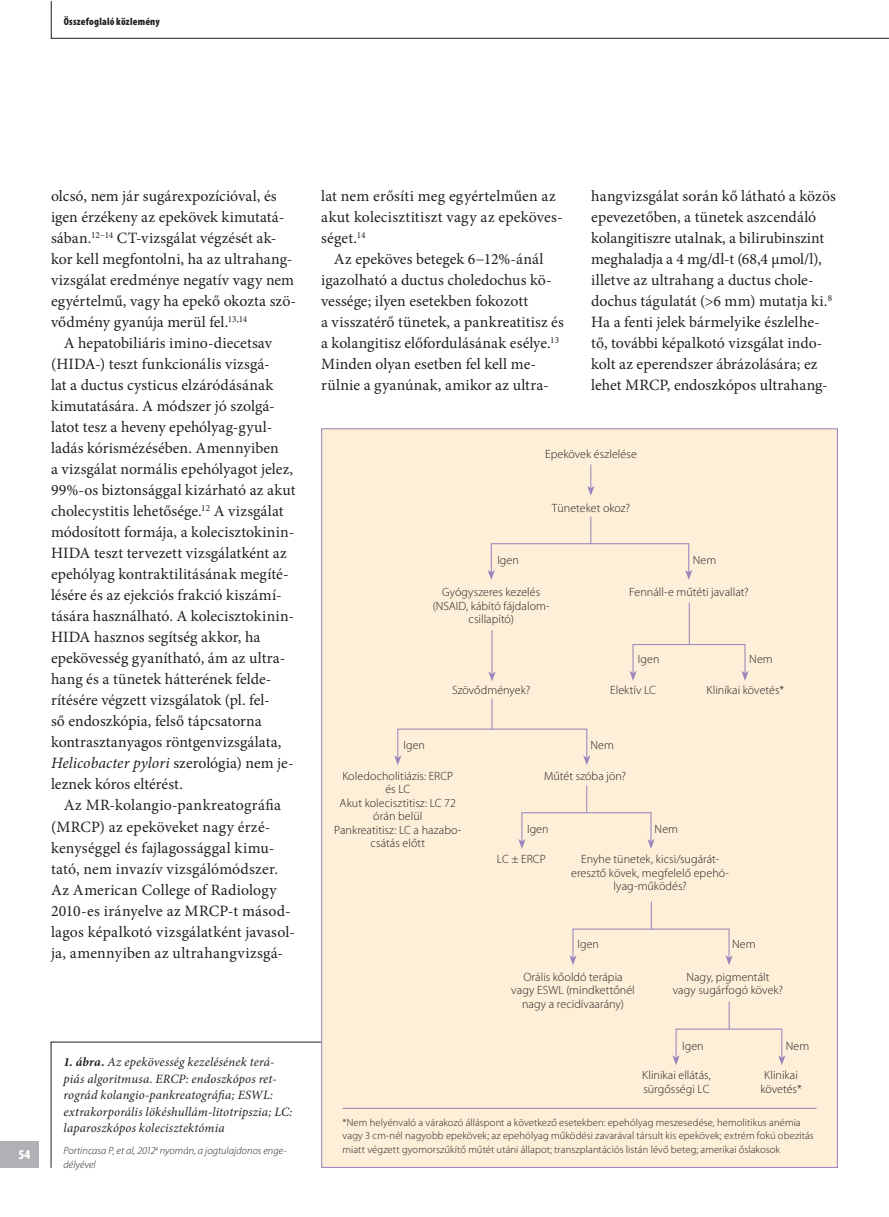
<style>
.page{position:relative;width:889px;height:1217px;background:#fff}
.page>*{position:absolute;margin:0;border:0;box-sizing:border-box;transform-origin:0 0}
.t1{font:15.75px/21px "Minion Pro";letter-spacing:.005em;color:#231f20}
.t2{font:italic 15.75px "Minion Pro";letter-spacing:.005em;color:#231f20}
.t3{font:900 condensed 13.5px "Myriad Pro";color:#fff}
.t4{font:italic 12.75px/16.5px "Minion Pro";letter-spacing:.01em;color:#231f20}
.t5{font:300 12px/13.5px "Myriad Pro";letter-spacing:.005em;color:#231f20;text-align:center}
.t6{font:300 10.5px/13.5px "Myriad Pro";letter-spacing:.01em;color:#231f20}
.t7{font:italic 300 10.5px/13.5px "Myriad Pro";letter-spacing:.005em;color:#231f20}
.t8{font:900 condensed 10.5px "Myriad Pro";letter-spacing:.02em;color:#231f20}
.s1{font-style:normal}
.s2{font-weight:700}
</style>
<div class="page">
<svg style="left:51px;top:1px;width:837px;height:38px"></svg>
<div style="left:0;top:1140px;width:39px;height:27px;background:#b0b1b5"></div>
<svg style="left:50px;top:1041px;width:270px;height:127px"></svg>
<div style="left:320px;top:428px;width:518px;height:740px;background:#feefd8"></div>
<hr style="left:342px;top:1107px;width:474px;height:1px;background:#9c85bd">
<svg style="left:587px;top:464px;width:7px;height:31px"></svg>
<hr style="left:491px;top:630px;width:1px;height:43px;background:#9c85bd">
<svg style="left:488px;top:671px;width:7px;height:10px"></svg>
<hr style="left:491px;top:698px;width:1px;height:31px;background:#9c85bd">
<svg style="left:590px;top:516px;width:1px;height:27px"></svg>
<hr style="left:689px;top:602px;width:1px;height:42px;background:#9c85bd">
<svg style="left:586px;top:785px;width:1px;height:27px"></svg>
<svg style="left:651px;top:901px;width:1px;height:27px"></svg>
<svg style="left:728px;top:1001px;width:1px;height:27px"></svg>
<div style="left:491px;top:543px;width:198px;height:29px;border:1px solid #9c85bd"></div>
<svg style="left:487px;top:570px;width:8px;height:9px"></svg>
<svg style="left:685px;top:570px;width:7px;height:9px"></svg>
<div style="left:397px;top:728px;width:190px;height:30px;border:1px solid #9c85bd"></div>
<svg style="left:394px;top:755px;width:7px;height:10px"></svg>
<svg style="left:583px;top:755px;width:7px;height:10px"></svg>
<div style="left:632px;top:644px;width:113px;height:29px;border:1px solid #9c85bd"></div>
<svg style="left:629px;top:670px;width:7px;height:10px"></svg>
<svg style="left:741px;top:670px;width:7px;height:10px"></svg>
<div style="left:521px;top:812px;width:130px;height:29px;border:1px solid #9c85bd"></div>
<svg style="left:518px;top:838px;width:7px;height:10px"></svg>
<svg style="left:647px;top:838px;width:7px;height:10px"></svg>
<div style="left:572px;top:928px;width:157px;height:30px;border:1px solid #9c85bd"></div>
<svg style="left:569px;top:955px;width:7px;height:10px"></svg>
<svg style="left:725px;top:955px;width:7px;height:10px"></svg>
<div style="left:675px;top:1028px;width:107px;height:29px;border:1px solid #9c85bd"></div>
<svg style="left:672px;top:1055px;width:7px;height:9px"></svg>
<svg style="left:778px;top:1055px;width:7px;height:9px"></svg>
<p class="t8" style="left:64px;top:16px;width:97px">Összefoglaló közlemény</p>
<p class="t1" style="left:51px;top:185px;width:227px">olcsó, nem jár sugárexpozícióval, és</p>
<p class="t1" style="left:51px;top:206px;width:235px">igen érzékeny az epekövek kimutatá-</p>
<p class="t1" style="left:51px;top:227px;width:227px">sában.<sup>12−14</sup> CT-vizsgálat végzését ak-</p>
<p class="t1" style="left:51px;top:248px;width:243px">kor kell megfontolni, ha az ultrahang-</p>
<p class="t1" style="left:51px;top:269px;width:244px">vizsgálat eredménye negatív vagy nem</p>
<p class="t1" style="left:51px;top:290px;width:247px">egyértelmű, vagy ha epekő okozta szö-</p>
<p class="t1" style="left:51px;top:311px;width:198px">vődmény gyanúja merül fel.<sup>13,14</sup></p>
<p class="t1" style="left:64px;top:332px;width:210px">A hepatobiliáris imino-diecetsav</p>
<p class="t1" style="left:51px;top:353px;width:220px">(HIDA-) teszt funkcionális vizsgá-</p>
<p class="t1" style="left:51px;top:374px;width:224px">lat a ductus cysticus elzáródásának</p>
<p class="t1" style="left:51px;top:395px;width:225px">kimutatására. A módszer jó szolgá-</p>
<p class="t1" style="left:51px;top:416px;width:223px">latot tesz a heveny epehólyag-gyul-</p>
<p class="t1" style="left:51px;top:437px;width:229px">ladás kórismézésében. Amennyiben</p>
<p class="t1" style="left:51px;top:458px;width:244px">a vizsgálat normális epehólyagot jelez,</p>
<p class="t1" style="left:51px;top:479px;width:246px">99%-os biztonsággal kizárható az akut</p>
<p class="t1" style="left:51px;top:500px;width:234px">cholecystitis lehetősége.<sup>12</sup> A vizsgálat</p>
<p class="t1" style="left:51px;top:521px;width:245px">módosított formája, a kolecisztokinin-</p>
<p class="t1" style="left:51px;top:542px;width:237px">HIDA teszt tervezett vizsgálatként az</p>
<p class="t1" style="left:51px;top:563px;width:239px">epehólyag kontraktilitásának megíté-</p>
<p class="t1" style="left:51px;top:584px;width:232px">lésére és az ejekciós frakció kiszámí-</p>
<p class="t1" style="left:51px;top:605px;width:244px">tására használható. A kolecisztokinin-</p>
<p class="t1" style="left:51px;top:626px;width:211px">HIDA hasznos segítség akkor, ha</p>
<p class="t1" style="left:51px;top:647px;width:236px">epekövesség gyanítható, ám az ultra-</p>
<p class="t1" style="left:51px;top:668px;width:222px">hang és a tünetek hátterének felde-</p>
<p class="t1" style="left:51px;top:689px;width:220px">rítésére végzett vizsgálatok (pl. fel-</p>
<p class="t1" style="left:51px;top:710px;width:212px">ső endoszkópia, felső tápcsatorna</p>
<p class="t1" style="left:51px;top:731px;width:232px">kontrasztanyagos röntgenvizsgálata,</p>
<p class="t2" style="left:51px;top:752px;width:244px">Helicobacter pylori <span class="s1">szerológia) nem je-</span></p>
<p class="t1" style="left:51px;top:773px;width:133px">leznek kóros eltérést.</p>
<p class="t1" style="left:64px;top:794px;width:219px">Az MR-kolangio-pankreatográfia</p>
<p class="t1" style="left:51px;top:815px;width:221px">(MRCP) az epeköveket nagy érzé-</p>
<p class="t1" style="left:51px;top:836px;width:225px">kenységgel és fajlagossággal kimu-</p>
<p class="t1" style="left:51px;top:857px;width:228px">tató, nem invazív vizsgálómódszer.</p>
<p class="t1" style="left:51px;top:878px;width:227px">Az American College of Radiology</p>
<p class="t1" style="left:51px;top:899px;width:241px">2010-es irányelve az MRCP-t másod-</p>
<p class="t1" style="left:51px;top:920px;width:245px">lagos képalkotó vizsgálatként javasol-</p>
<p class="t1" style="left:51px;top:941px;width:234px">ja, amennyiben az ultrahangvizsgá-</p>
<p class="t3" style="left:18px;top:1147px;width:13px">54</p>
<p class="t4" style="left:64px;top:1053px;width:230px"><span class="s2">1. ábra.</span> Az epekövesség kezelésének terá&shy;piás algoritmusa. ERCP: endoszkópos ret&shy;rográd kolangio-pankreatográfia; ESWL: extrakorporális lökéshullám-litotripszia; LC: laparoszkópos kolecisztektómia</p>
<p class="t7" style="left:64px;top:1143px;width:224px">Portincasa P, et al, 2012<sup>4</sup> nyomán, a jogtulajdonos enge&shy;délyével</p>
<p class="t1" style="left:321px;top:185px;width:243px">lat nem erősíti meg egyértelműen az akut kolecisztitiszt vagy az epeköves&shy;séget.<sup>14</sup></p>
<p class="t1" style="left:321px;top:248px;width:244px;text-indent:13px">Az epeköves betegek 6−12%-ánál igazolható a ductus choledochus kö&shy;vessége; ilyen esetekben fokozott<br>a visszatérő tünetek, a pankreatitisz és a kolangitisz előfordulásának esélye.<sup>13<br></sup>Minden olyan esetben fel kell me&shy;rülnie a gyanúnak, amikor az ultra-</p>
<p class="t1" style="left:591px;top:185px;width:246px">hangvizsgálat során kő látható a közös epevezetőben, a tünetek aszcendáló kolangitiszre utalnak, a bilirubinszint meghaladja a 4 mg/dl-t (68,4 μmol/l), illetve az ultrahang a ductus chole&shy;dochus tágulatát (&gt;6 mm) mutatja ki.<sup>8<br></sup>Ha a fenti jelek bármelyike észlelhe&shy;tő, további képalkotó vizsgálat indo&shy;kolt az eperendszer ábrázolására; ez lehet MRCP, endoszkópos ultrahang-</p>
<p class="t5" style="left:545px;top:447px;width:93px">Epekövek észlelése</p>
<p class="t5" style="left:497px;top:553px;width:23px">Igen</p>
<p class="t5" style="left:552px;top:501px;width:80px">Tüneteket okoz?</p>
<p class="t5" style="left:692px;top:553px;width:25px">Nem</p>
<p class="t5" style="left:433px;top:585px;width:119px">Gyógyszeres kezelés (NSAID, kábító fájdalom&shy;csillapító)</p>
<p class="t5" style="left:629px;top:585px;width:121px">Fennáll-e műtéti javallat?</p>
<p class="t5" style="left:638px;top:652px;width:23px">Igen</p>
<p class="t5" style="left:749px;top:652px;width:25px">Nem</p>
<p class="t5" style="left:403px;top:738px;width:23px">Igen</p>
<p class="t5" style="left:452px;top:683px;width:80px">Szövődmények?</p>
<p class="t5" style="left:610px;top:683px;width:47px">Elektív LC</p>
<p class="t5" style="left:706px;top:683px;width:79px">Klinikai követés*</p>
<p class="t5" style="left:590px;top:738px;width:25px">Nem</p>
<p class="t5" style="left:334px;top:768px;width:129px">Koledocholitiázis: ERCP<br>és LC<br>Akut kolecisztitisz: LC 72 órán belül<br>Pankreatitisz: LC a hazabo&shy;csátás előtt</p>
<p class="t5" style="left:544px;top:768px;width:84px">Műtét szóba jön?</p>
<p class="t5" style="left:527px;top:822px;width:23px">Igen</p>
<p class="t5" style="left:654px;top:822px;width:25px">Nem</p>
<p class="t5" style="left:497px;top:852px;width:50px">LC ± ERCP</p>
<p class="t5" style="left:571px;top:852px;width:160px">Enyhe tünetek, kicsi/sugárát&shy;eresztő kövek, megfelelő epehó&shy;lyag-működés?</p>
<p class="t5" style="left:577px;top:937px;width:23px">Igen</p>
<p class="t5" style="left:511px;top:970px;width:125px">Orális kőoldó terápia vagy ESWL (mindkettőnél nagy a recidívaarány)</p>
<p class="t5" style="left:732px;top:937px;width:25px">Nem</p>
<p class="t5" style="left:672px;top:970px;width:112px">Nagy, pigmentált<br>vagy sugárfogó kövek?</p>
<p class="t5" style="left:682px;top:1038px;width:23px">Igen</p>
<p class="t5" style="left:785px;top:1038px;width:25px">Nem</p>
<p class="t5" style="left:642px;top:1068px;width:70px;text-align:left">Klinikai ellátás, sürgősségi LC</p>
<p class="t5" style="left:760px;top:1068px;width:43px">Klinikai követés*</p>
<p class="t6" style="left:342px;top:1115px;width:473px">*Nem helyénvaló a várakozó álláspont a következő esetekben: epehólyag meszesedése, hemolitikus anémia vagy 3 cm-nél nagyobb epekövek; az epehólyag működési zavarával társult kis epekövek; extrém fokú obezitás miatt végzett gyomorszűkítő műtét utáni állapot; transzplantációs listán lévő beteg; amerikai őslakosok</p>
</div>
